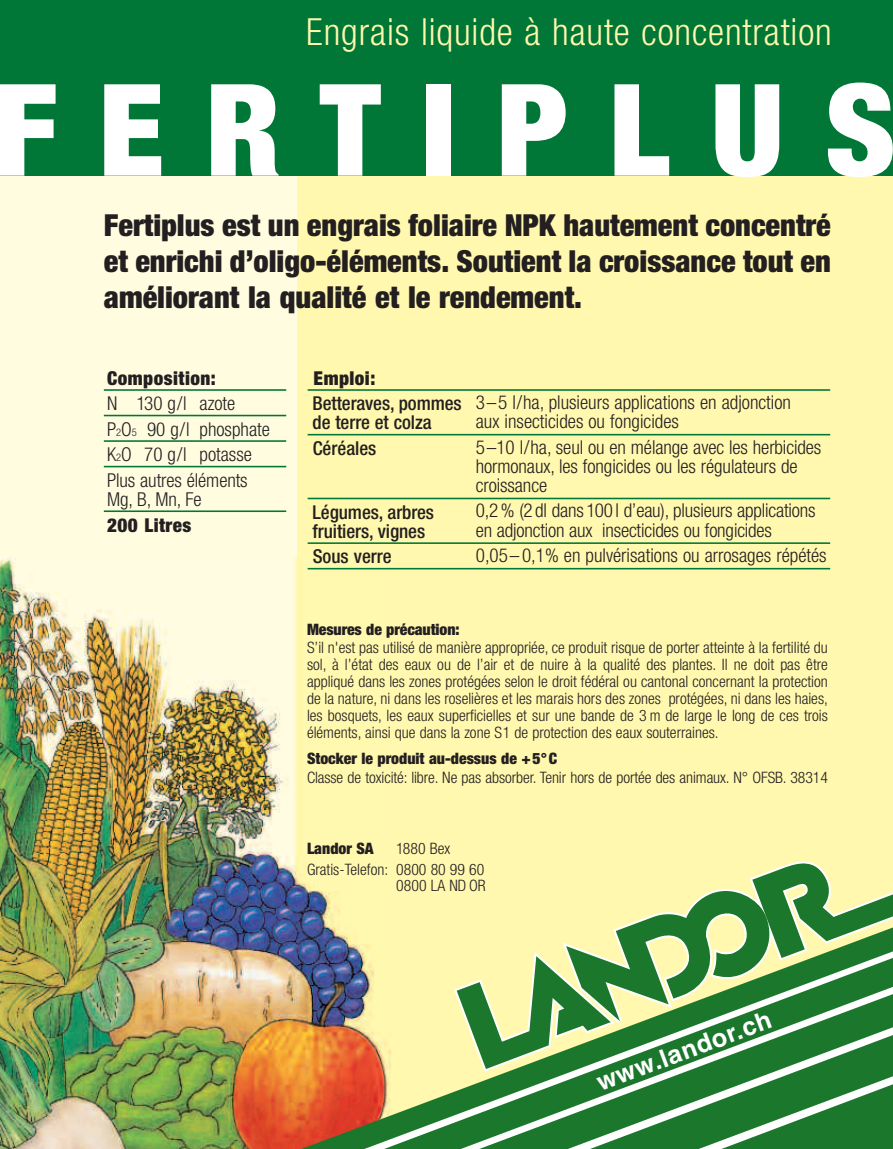
<style>
.page{position:relative;width:893px;height:1149px;background:#fff}
.page>*{position:absolute;margin:0;border:0;box-sizing:border-box;transform-origin:0 0}
.t1{font:900 condensed 127.8px "Helvetica Neue";letter-spacing:.31em;color:#fff}
.t2{font:300 condensed 37.35px "Helvetica Neue";letter-spacing:.025em;color:#fff8ae}
.t3{font:900 condensed 30.38px/36px "Helvetica Neue";color:#231f20;text-align:justify}
.t4{font:700 25.2px "Helvetica";color:#fff}
.t5{font:300 condensed 19.12px/19.1px "Helvetica Neue";letter-spacing:-.005em;color:#231f20}
.t6{font:500 condensed 19.12px/19.1px "Helvetica Neue";letter-spacing:-.005em;color:#231f20}
.t7{font:900 condensed 19.12px "Helvetica Neue";letter-spacing:.025em;color:#231f20}
.t8{font:300 condensed 15.75px/16.9px "Helvetica Neue";color:#231f20;text-align:justify}
.t9{font:900 condensed 15.75px "Helvetica Neue";color:#231f20}
.s1{font-size:10.58px}
</style>
<div class="page">
<div style="left:0;top:0;width:893px;height:1148px;background:#fff8ae"></div>
<div style="left:0;top:0;width:297px;height:1148px;background:#fffce0"></div>
<img style="left:0;top:557px;width:393px;height:591px">
<img style="left:292px;top:843px;width:101px;height:305px">
<img style="left:330px;top:877px;width:72px;height:271px">
<svg style="left:402px;top:1095px;width:42px;height:53px;fill:#1a772c"></svg>
<svg style="left:444px;top:861px;width:449px;height:287px"></svg>
<div style="left:0;top:0;width:893px;height:175px;background:#007737"></div>
<hr style="left:308px;top:389px;width:522px;height:1px;background:#007737">
<hr style="left:308px;top:434px;width:522px;height:1px;background:#007737">
<hr style="left:308px;top:497px;width:522px;height:2px;background:#007737">
<hr style="left:308px;top:542px;width:522px;height:1px;background:#007737">
<hr style="left:308px;top:567px;width:522px;height:2px;background:#007737">
<hr style="left:104px;top:389px;width:182px;height:1px;background:#007737">
<hr style="left:104px;top:414px;width:182px;height:2px;background:#007737">
<hr style="left:104px;top:440px;width:182px;height:1px;background:#007737">
<hr style="left:104px;top:465px;width:182px;height:2px;background:#007737">
<hr style="left:104px;top:510px;width:182px;height:2px;background:#007737">
<h2 class="t2" style="left:306px;top:18px;width:527px">Engrais liquide à haute concentration</h2>
<h1 class="t1" style="left:-6px;top:51px;width:903px">FERTIPLUS</h1>
<h3 class="t3" style="left:104px;top:207px;width:728px">Fertiplus est un engrais foliaire NPK hautement concentré et enrichi d’oligo-éléments. Soutient la croissance tout en améliorant la qualité et le rendement.</h3>
<p class="t7" style="left:107px;top:366px;width:110px">Composition:</p>
<p class="t5" style="left:107px;top:392px;width:164px;line-height:25.4px">N 130 g/l azote<br>P<span class="s1">2</span>O<span class="s1">5</span> 90 g/l phosphate<br>K<span class="s1">2</span>O 70 g/l potasse<br>Plus autres éléments</p>
<p class="t5" style="left:107px;top:491px;width:96px">Mg, B, Mn, Fe</p>
<p class="t7" style="left:107px;top:512px;width:86px">200 Litres</p>
<p class="t7" style="left:314px;top:366px;width:63px">Emploi:</p>
<p class="t6" style="left:313px;top:395px;width:151px">Betteraves, pommes de terre et colza</p>
<p class="t6" style="left:313px;top:440px;width:65px">Céréales</p>
<p class="t6" style="left:313px;top:504px;width:123px">Légumes, arbres fruitiers, vignes</p>
<p class="t6" style="left:313px;top:548px;width:80px">Sous verre</p>
<p class="t5" style="left:476px;top:394px;width:317px">3–5 l/ha, plusieurs applications en adjonction aux insecticides ou fongicides</p>
<p class="t5" style="left:476px;top:438px;width:347px">5–10 l/ha, seul ou en mélange avec les herbicides hormonaux, les fongicides ou les régulateurs de croissance</p>
<p class="t5" style="left:476px;top:502px;width:341px">0,2% (2 dl dans 100 l d’eau), plusieurs applications en adjonction aux insecticides ou fongicides</p>
<p class="t5" style="left:476px;top:547px;width:352px">0,05– 0,1% en pulvérisations ou arrosages répétés</p>
<p class="t9" style="left:307px;top:619px;width:154px">Mesures de précaution:</p>
<p class="t8" style="left:307px;top:640px;width:522px">S’il n'est pas utilisé de manière appropriée, ce produit risque de porter atteinte à la fertilité du sol, à l’état des eaux ou de l’air et de nuire à la qualité des plantes. Il ne doit pas être appliqué dans les zones protégées selon le droit fédéral ou cantonal concernant la protection de la nature, ni dans les roselières et les marais hors des zones protégées, ni dans les haies, les bosquets, les eaux superficielles et sur une bande de 3 m de large le long de ces trois éléments, ainsi que dans la zone S1 de protection des eaux souterraines.</p>
<p class="t9" style="left:307px;top:748px;width:252px">Stocker le produit au-dessus de +5°C</p>
<p class="t8" style="left:307px;top:770px;width:522px">Classe de toxicité: libre. Ne pas absorber. Tenir hors de portée des animaux. N° OFSB. 38314</p>
<p class="t9" style="left:307px;top:838px;width:68px">Landor SA</p>
<p class="t8" style="left:307px;top:839px;width:179px;line-height:20.9px;text-indent:89px">1880 Bex<br>Gratis-Telefon: 0800 80 99 60</p>
<p class="t8" style="left:396px;top:877px;width:91px">0800 LA ND OR</p>
<h3 class="t4" style="left:592px;top:1068px;width:186px;rotate:-20deg">www.landor.ch</h3>
</div>
